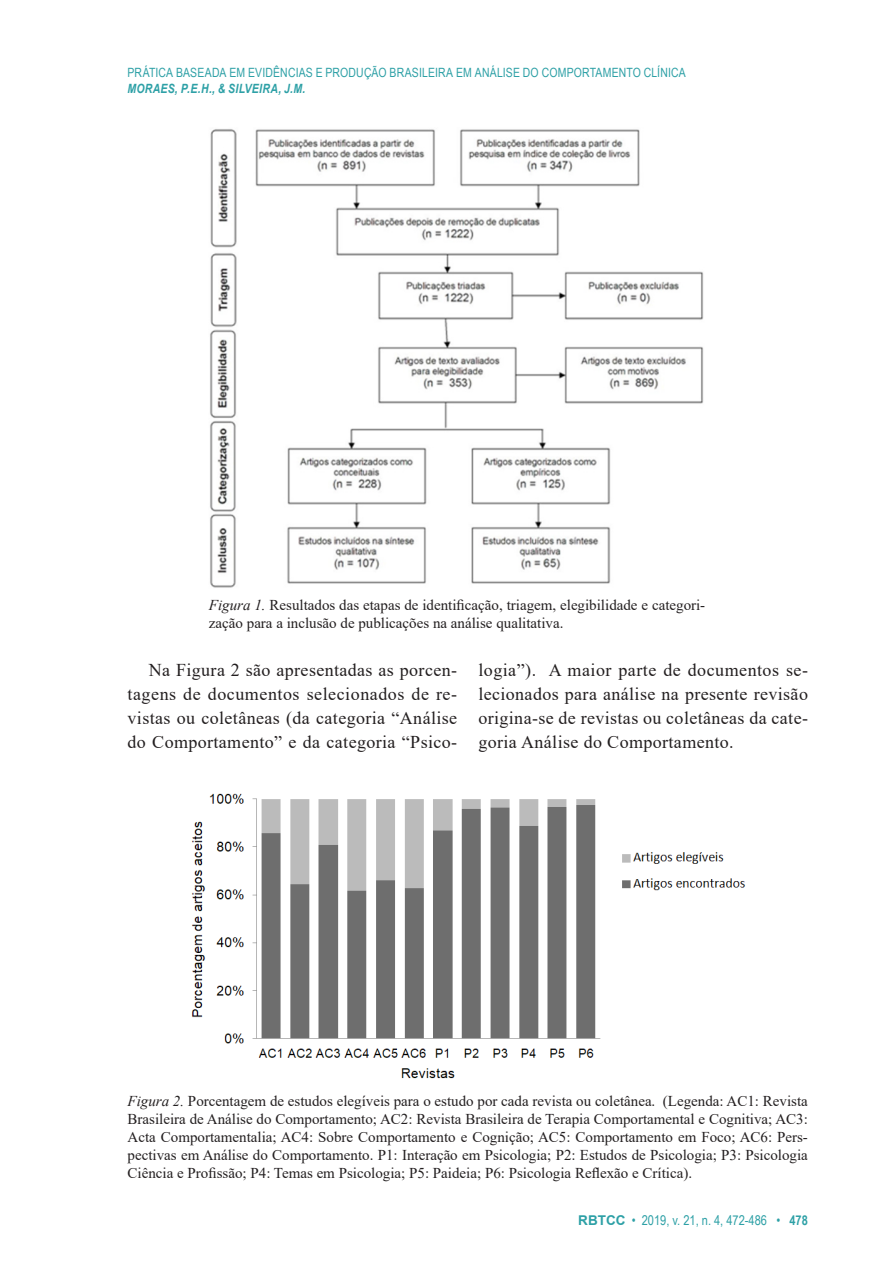
<style>
.page{position:relative;width:893px;height:1263px;background:#fff}
.page>*{position:absolute;margin:0;border:0;box-sizing:border-box;transform-origin:0 0}
.t1{font:18px/23.9px "Times New Roman";letter-spacing:.02em;color:#231f20;text-align:justify}
.t2{font:15px/18px "Times New Roman";color:#231f20}
.t3{font:13.5px "Arial Narrow";color:#2da0a6}
.t4{font:12.75px "Arial Narrow";letter-spacing:.01em;color:#2da0a6}
.t5{font:italic 700 12.75px "Arial Narrow";letter-spacing:.025em;color:#2da0a6}
.s1{font-style:italic}
.s2{font-family:"Arial";font-weight:700}
.s3{font-weight:700}
</style>
<div class="page">
<img style="left:210px;top:129px;width:494px;height:459px">
<img style="left:191px;top:793px;width:555px;height:286px">
<p class="t4" style="left:128px;top:63px;width:560px">PRÁTICA BASEADA EM EVIDÊNCIAS E PRODUÇÃO BRASILEIRA EM ANÁLISE DO COMPORTAMENTO CLÍNICA</p>
<p class="t5" style="left:128px;top:78px;width:179px">MORAES, P.E.H., &amp; SILVEIRA, J.M.</p>
<p class="t2" style="left:209px;top:596px;width:498px"><span class="s1">Figura 1.</span> Resultados das etapas de identificação, triagem, elegibilidade e categori&shy;zação para a inclusão de publicações na análise qualitativa.</p>
<p class="t1" style="left:478px;top:658px;width:331px">logia”). A maior parte de documentos se&shy;lecionados para análise na presente revisão origina-se de revistas ou coletâneas da cate&shy;goria Análise do Comportamento.</p>
<p class="t1" style="left:128px;top:658px;width:331px;text-indent:21px">Na Figura 2 são apresentadas as porcen&shy;tagens de documentos selecionados de re&shy;vistas ou coletâneas (da categoria “Análise do Comportamento” e da categoria “Psico-</p>
<p class="t2" style="left:128px;top:1091px;width:682px;text-align:justify"><span class="s1">Figura 2.</span> Porcentagem de estudos elegíveis para o estudo por cada revista ou coletânea. (Legenda: AC1: Revista Brasileira de Análise do Comportamento; AC2: Revista Brasileira de Terapia Comportamental e Cognitiva; AC3:<br>Acta Comportamentalia; AC4: Sobre Comportamento e Cognição; AC5: Comportamento em Foco; AC6: Pers&shy;pectivas em Análise do Comportamento. P1: Interação em Psicologia; P2: Estudos de Psicologia; P3: Psicologia Ciência e Profissão; P4: Temas em Psicologia; P5: Paideia; P6: Psicologia Reflexão e Crítica).</p>
<p class="t3" style="left:578px;top:1210px;width:231px"><span class="s2">RBTCC</span> • 2019, v. 21, n. 4, 472-486 • <span class="s3">478</span></p>
</div>
